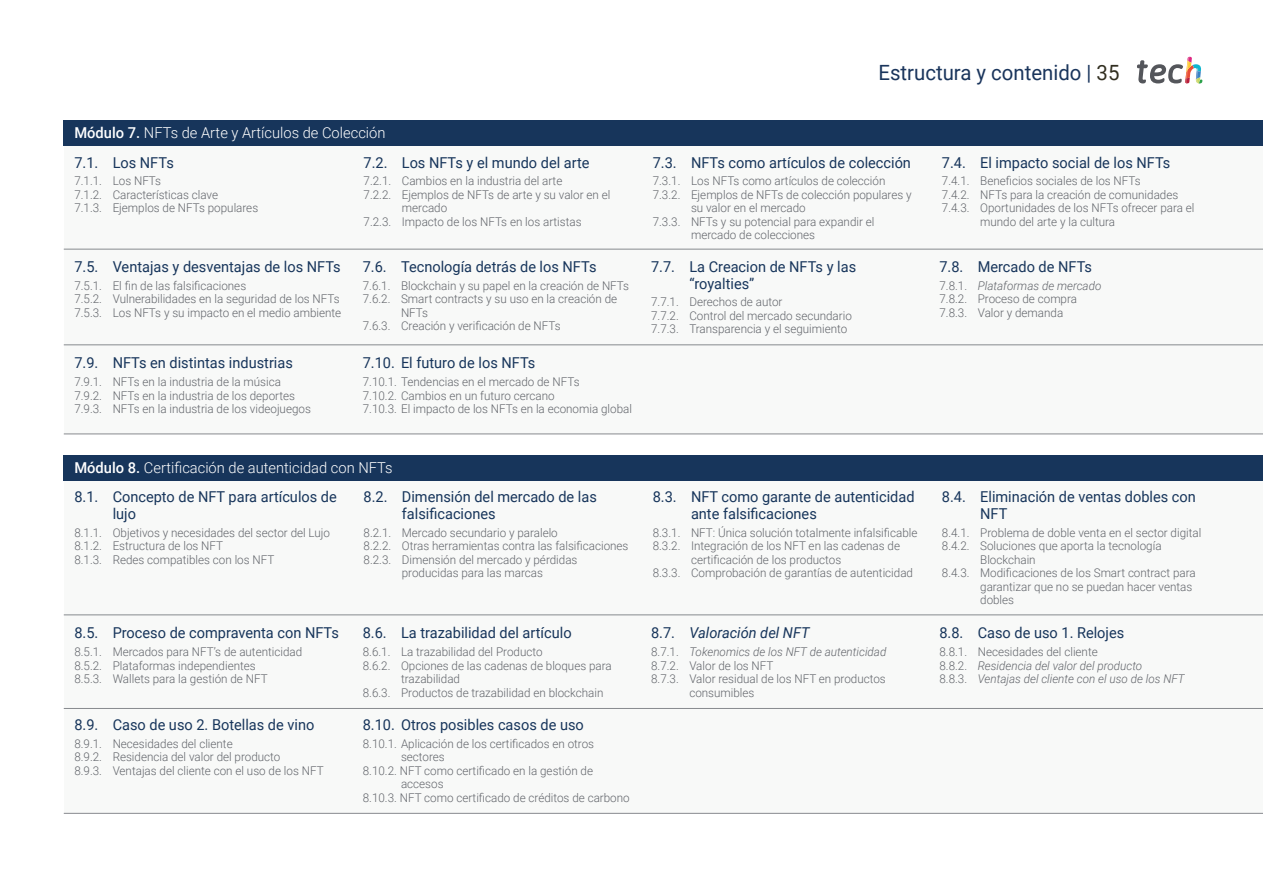
<style>
.page{position:relative;width:1263px;height:893px;background:#fff}
.page>*{position:absolute;margin:0;border:0;box-sizing:border-box;transform-origin:0 0}
.t1{font:21px "Roboto";color:#1a355c}
.t2{font:15px/16.5px "Roboto";color:#17355b}
.t3{font:300 15px "Roboto";color:#fff}
.t4{font:italic 15px "Roboto";color:#17355b}
.t5{font:300 12px/13.5px "Roboto";color:#61646a}
.t6{font:italic 300 12px/13.5px "Roboto";color:#61646a}
.s1{font-weight:500}
.s2{color:#312e20}
.s3{font-style:italic}
.s4{font-style:normal}
</style>
<div class="page">
<svg style="left:1137px;top:57px;width:65px;height:27px"></svg>
<div style="left:64px;top:146px;width:1199px;height:288px;background:#f8f9f8"></div>
<div style="left:64px;top:481px;width:1199px;height:332px;background:#f8f9f8"></div>
<div style="left:64px;top:120px;width:1199px;height:26px;background:#17355b"></div>
<div style="left:64px;top:455px;width:1199px;height:26px;background:#17355b"></div>
<hr style="left:64px;top:345px;width:1199px;height:1px;background:#878a8e">
<hr style="left:64px;top:708px;width:1199px;height:1px;background:#878a8e">
<hr style="left:64px;top:434px;width:1199px;height:1px;background:#878a8e">
<hr style="left:64px;top:813px;width:1199px;height:1px;background:#878a8e">
<hr style="left:64px;top:249px;width:1199px;height:1px;background:#878a8e">
<hr style="left:64px;top:615px;width:1199px;height:1px;background:#878a8e">
<p class="t3" style="left:74px;top:122px;width:313px"><span class="s1">Módulo 7.</span> NFTs de Arte y Artículos de Colección</p>
<p class="t2" style="left:74px;top:153px;width:101px">7.1. Los NFTs</p>
<p class="t5" style="left:74px;top:174px;width:185px">7.1.1. Los NFTs<br>7.1.2. Características clave<br>7.1.3. Ejemplos de NFTs populares</p>
<p class="t2" style="left:74px;top:258px;width:268px">7.5. Ventajas y desventajas de los NFTs</p>
<p class="t5" style="left:74px;top:278px;width:268px">7.5.1. El fin de las falsificaciones<br>7.5.2. Vulnerabilidades en la seguridad de los NFTs<br>7.5.3. Los NFTs y su impacto en el medio ambiente</p>
<p class="t2" style="left:74px;top:354px;width:220px">7.9. NFTs en distintas industrias</p>
<p class="t5" style="left:74px;top:375px;width:238px">7.9.1. NFTs en la industria de la música<br>7.9.2. NFTs en la industria de los deportes<br>7.9.3. NFTs en la industria de los videojuegos</p>
<p class="t2" style="left:364px;top:153px;width:227px">7.2. Los NFTs y el mundo del arte</p>
<p class="t5" style="left:364px;top:174px;width:200px">7.2.1. Cambios en la industria del arte</p>
<p class="t5" style="left:364px;top:187px;width:248px">7.2.2. Ejemplos de NFTs de arte y su valor en el</p>
<p class="t5" style="left:402px;top:201px;width:47px">mercado</p>
<p class="t5" style="left:364px;top:214px;width:220px">7.2.3. Impacto de los NFTs en los artistas</p>
<p class="t2" style="left:363px;top:258px;width:235px">7.6. Tecnología detrás de los NFTs</p>
<p class="t5" style="left:363px;top:278px;width:268px">7.6.1. Blockchain y su papel en la creación de NFTs</p>
<p class="t5" style="left:363px;top:292px;width:256px">7.6.2. Smart contracts y su uso en la creación de</p>
<p class="t5" style="left:401px;top:305px;width:29px">NFTs</p>
<p class="t5" style="left:363px;top:319px;width:199px">7.6.3. Creación y verificación de NFTs</p>
<p class="t2" style="left:363px;top:354px;width:174px">7.10. El futuro de los NFTs</p>
<p class="t5" style="left:363px;top:375px;width:271px">7.10.1. Tendencias en el mercado de NFTs<br>7.10.2. Cambios en un futuro cercano<br>7.10.3. El impacto de los NFTs en la economia global</p>
<p class="t3" style="left:74px;top:457px;width:320px"><span class="s1">Módulo 8.</span> Certificación de autenticidad con NFTs</p>
<p class="t2" style="left:113px;top:488px;width:226px;text-indent:-38px">8.1. Concepto de NFT para artículos de lujo</p>
<p class="t5" style="left:74px;top:525px;width:257px">8.1.1. Objetivos y necesidades del sector del Lujo<br>8.1.2. Estructura de los NFT<br>8.1.3. Redes compatibles con los NFT</p>
<p class="t2" style="left:74px;top:624px;width:266px">8.5. Proceso de compraventa con NFTs</p>
<p class="t5" style="left:74px;top:645px;width:229px">8.5.1. Mercados para NFT’s de autenticidad<br>8.5.2. Plataformas independientes<br>8.5.3. Wallets para la gestión de NFT</p>
<p class="t2" style="left:74px;top:716px;width:241px">8.9. Caso de uso 2. Botellas de vino</p>
<p class="t5" style="left:74px;top:736px;width:251px">8.9.1. Necesidades del cliente<br>8.9.2. Residencia del valor del producto<br>8.9.3. Ventajas del cliente con el uso de los NFT</p>
<p class="t2" style="left:402px;top:488px;width:196px;text-indent:-38px">8.2. Dimensión del mercado de las falsificaciones</p>
<p class="t5" style="left:364px;top:525px;width:196px">8.2.1. Mercado secundario y paralelo</p>
<p class="t5" style="left:364px;top:539px;width:266px">8.2.2. Otras herramientas contra las falsificaciones</p>
<p class="t5" style="left:364px;top:552px;width:215px">8.2.3. Dimensión del mercado y pérdidas</p>
<p class="t5" style="left:402px;top:566px;width:143px">producidas para las marcas</p>
<p class="t2" style="left:363px;top:624px;width:210px">8.6. La trazabilidad del artículo</p>
<p class="t5" style="left:363px;top:645px;width:181px">8.6.1. La trazabilidad del Producto</p>
<p class="t5" style="left:363px;top:658px;width:250px">8.6.2. Opciones de las cadenas de bloques para</p>
<p class="t5" style="left:401px;top:672px;width:61px">trazabilidad</p>
<p class="t5" style="left:363px;top:685px;width:242px">8.6.3. Productos de trazabilidad en blockchain</p>
<p class="t2" style="left:363px;top:716px;width:223px">8.10. Otros posibles casos de uso</p>
<p class="t5" style="left:363px;top:736px;width:233px">8.10.1. Aplicación de los certificados en otros</p>
<p class="t5" style="left:401px;top:750px;width:45px">sectores</p>
<p class="t5" style="left:363px;top:763px;width:232px">8.10.2. NFT como certificado en la gestión de</p>
<p class="t5" style="left:401px;top:777px;width:44px">accesos</p>
<p class="t5" style="left:363px;top:790px;width:268px">8.10.3. NFT como certificado de créditos de carbono</p>
<h1 class="t1" style="left:878px;top:57px;width:242px">Estructura y contenido | <span class="s2">35</span></h1>
<p class="t2" style="left:653px;top:153px;width:260px">7.3. NFTs como artículos de colección</p>
<p class="t5" style="left:653px;top:174px;width:234px">7.3.1. Los NFTs como artículos de colección</p>
<p class="t5" style="left:653px;top:187px;width:260px">7.3.2. Ejemplos de NFTs de colección populares y</p>
<p class="t5" style="left:691px;top:201px;width:116px">su valor en el mercado</p>
<p class="t5" style="left:653px;top:214px;width:223px">7.3.3. NFTs y su potencial para expandir el</p>
<p class="t5" style="left:691px;top:228px;width:126px">mercado de colecciones</p>
<p class="t2" style="left:689px;top:258px;width:168px;text-indent:-38px">7.7. La Creacion de NFTs y las “royalties”</p>
<p class="t5" style="left:651px;top:295px;width:202px">7.7.1. Derechos de autor<br>7.7.2. Control del mercado secundario<br>7.7.3. Transparencia y el seguimiento</p>
<p class="t2" style="left:942px;top:153px;width:230px">7.4. El impacto social de los NFTs</p>
<p class="t5" style="left:942px;top:174px;width:200px">7.4.1. Beneficios sociales de los NFTs</p>
<p class="t5" style="left:942px;top:187px;width:238px">7.4.2. NFTs para la creación de comunidades</p>
<p class="t5" style="left:942px;top:201px;width:254px">7.4.3. Oportunidades de los NFTs ofrecer para el</p>
<p class="t5" style="left:980px;top:214px;width:136px">mundo del arte y la cultura</p>
<p class="t2" style="left:939px;top:258px;width:154px">7.8. Mercado de NFTs</p>
<p class="t5" style="left:939px;top:278px;width:163px">7.8.1. <span class="s3">Plataformas de mercado<br></span>7.8.2. Proceso de compra<br>7.8.3. Valor y demanda</p>
<p class="t2" style="left:691px;top:488px;width:225px;text-indent:-38px">8.3. NFT como garante de autenticidad ante falsificaciones</p>
<p class="t5" style="left:653px;top:525px;width:266px">8.3.1. NFT: Única solución totalmente infalsificable</p>
<p class="t5" style="left:653px;top:539px;width:249px">8.3.2. Integración de los NFT en las cadenas de</p>
<p class="t5" style="left:691px;top:552px;width:152px">certificación de los productos</p>
<p class="t5" style="left:653px;top:566px;width:262px">8.3.3. Comprobación de garantías de autenticidad</p>
<p class="t4" style="left:651px;top:622px;width:160px"><span class="s4">8.7.</span> Valoración del NFT</p>
<p class="t6" style="left:651px;top:645px;width:237px"><span class="s4">8.7.1.</span> Tokenomics de los NFT de autenticidad</p>
<p class="t5" style="left:651px;top:658px;width:124px">8.7.2. Valor de los NFT</p>
<p class="t5" style="left:651px;top:672px;width:236px">8.7.3. Valor residual de los NFT en productos</p>
<p class="t5" style="left:689px;top:685px;width:67px">consumibles</p>
<p class="t2" style="left:980px;top:488px;width:217px;text-indent:-38px">8.4. Eliminación de ventas dobles con<br>NFT</p>
<p class="t5" style="left:942px;top:525px;width:261px">8.4.1. Problema de doble venta en el sector digital</p>
<p class="t5" style="left:942px;top:539px;width:221px">8.4.2. Soluciones que aporta la tecnología</p>
<p class="t5" style="left:980px;top:552px;width:57px">Blockchain</p>
<p class="t5" style="left:942px;top:566px;width:255px">8.4.3. Modificaciones de los Smart contract para</p>
<p class="t5" style="left:980px;top:579px;width:214px">garantizar que no se puedan hacer ventas</p>
<p class="t5" style="left:980px;top:593px;width:35px">dobles</p>
<p class="t2" style="left:939px;top:624px;width:186px">8.8. Caso de uso 1. Relojes</p>
<p class="t6" style="left:939px;top:645px;width:247px"><span class="s4">8.8.1. Necesidades del cliente<br>8.8.2.</span> Residencia del valor del producto<br><span class="s4">8.8.3.</span> Ventajas del cliente con el uso de los NFT</p>
</div>
